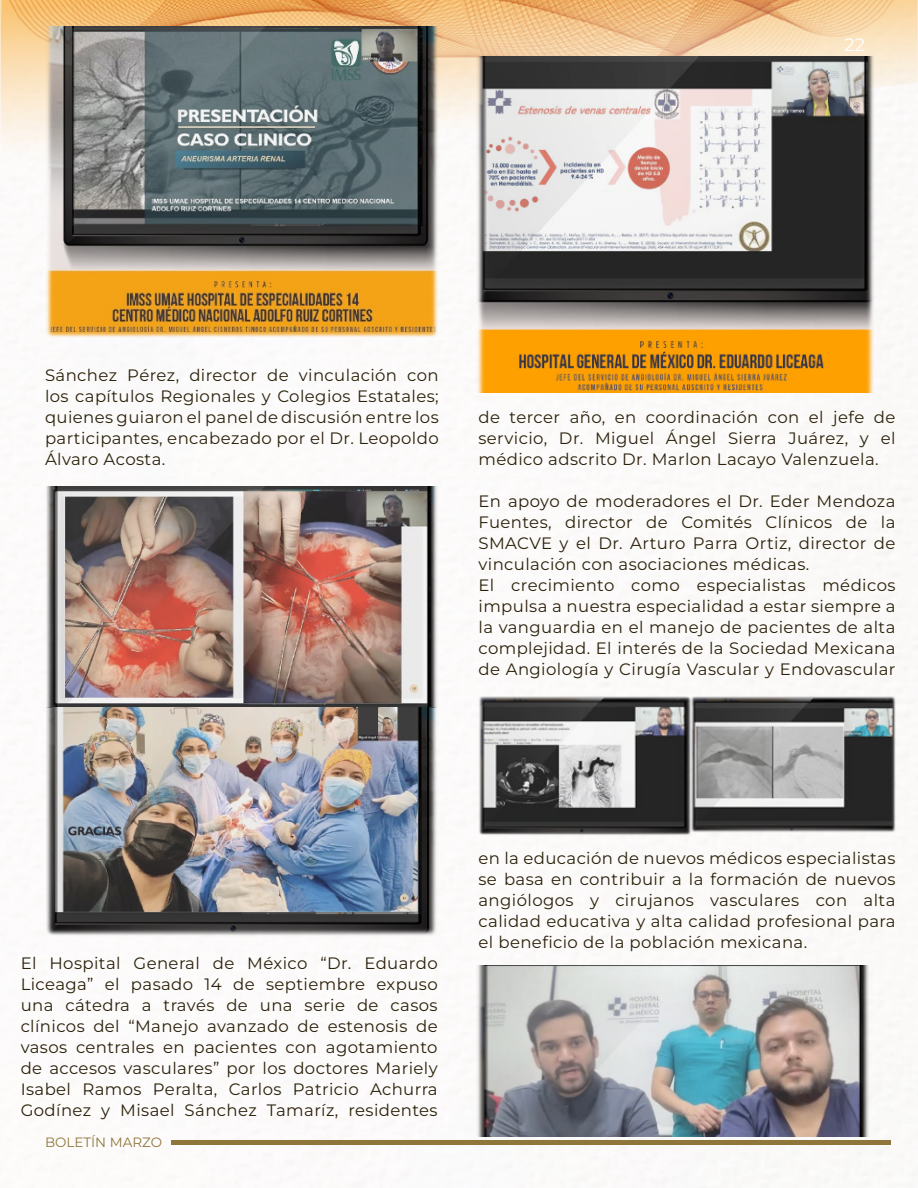
<style>
.page{position:relative;width:918px;height:1188px;background:#fff}
.page>*{position:absolute;margin:0;border:0;box-sizing:border-box;transform-origin:0 0}
.t1{font:18px "Montserrat";color:#fff}
.t2{font:16.5px/21px "Montserrat";letter-spacing:.025em;color:#2b210a;text-align:justify}
.t3{font:13.5px "Montserrat";color:#8f773c}
</style>
<div class="page">
<img style="left:915px;top:476px;width:3px;height:618px">
<img style="left:0;top:0;width:918px;height:187px">
<img style="left:45px;top:26px;width:395px;height:312px">
<img style="left:45px;top:486px;width:393px;height:450px">
<img style="left:477px;top:966px;width:393px;height:171px">
<img style="left:477px;top:56px;width:398px;height:336px">
<img style="left:478px;top:696px;width:213px;height:139px">
<img style="left:690px;top:696px;width:206px;height:136px">
<hr style="left:171px;top:1140px;width:719px;height:4px;background:#8f773c">
<p class="t1" style="left:844px;top:32px;width:22px">22</p>
<p class="t2" style="left:45px;top:364px;width:395px">Sánchez Pérez, director de vinculación con los capítulos Regionales y Colegios Estatales; quienes guiaron el panel de discusión entre los participantes, encabezado por el Dr. Leopoldo Álvaro Acosta.</p>
<p class="t2" style="left:478px;top:406px;width:419px">de tercer año, en coordinación con el jefe de servicio, Dr. Miguel Ángel Sierra Juárez, y el médico adscrito Dr. Marlon Lacayo Valenzuela.</p>
<p class="t2" style="left:478px;top:490px;width:419px;text-align:left">En apoyo de moderadores el Dr. Eder Mendoza Fuentes, director de Comités Clínicos de la SMACVE y el Dr. Arturo Parra Ortiz, director de vinculación con asociaciones médicas.<br>El crecimiento como especialistas médicos impulsa a nuestra especialidad a estar siempre a la vanguardia en el manejo de pacientes de alta complejidad. El interés de la Sociedad Mexicana de Angiología y Cirugía Vascular y Endovascular</p>
<p class="t2" style="left:21px;top:952px;width:419px">El Hospital General de México “Dr. Eduardo Liceaga” el pasado 14 de septiembre expuso una cátedra a través de una serie de casos clínicos del “Manejo avanzado de estenosis de vasos centrales en pacientes con agotamiento de accesos vasculares” por los doctores Mariely Isabel Ramos Peralta, Carlos Patricio Achurra Godínez y Misael Sánchez Tamaríz, residentes</p>
<p class="t3" style="left:45px;top:1133px;width:119px">BOLETÍN MARZO</p>
<p class="t2" style="left:478px;top:847px;width:419px">en la educación de nuevos médicos especialistas se basa en contribuir a la formación de nuevos angiólogos y cirujanos vasculares con alta calidad educativa y alta calidad profesional para el beneficio de la población mexicana.</p>
</div>
